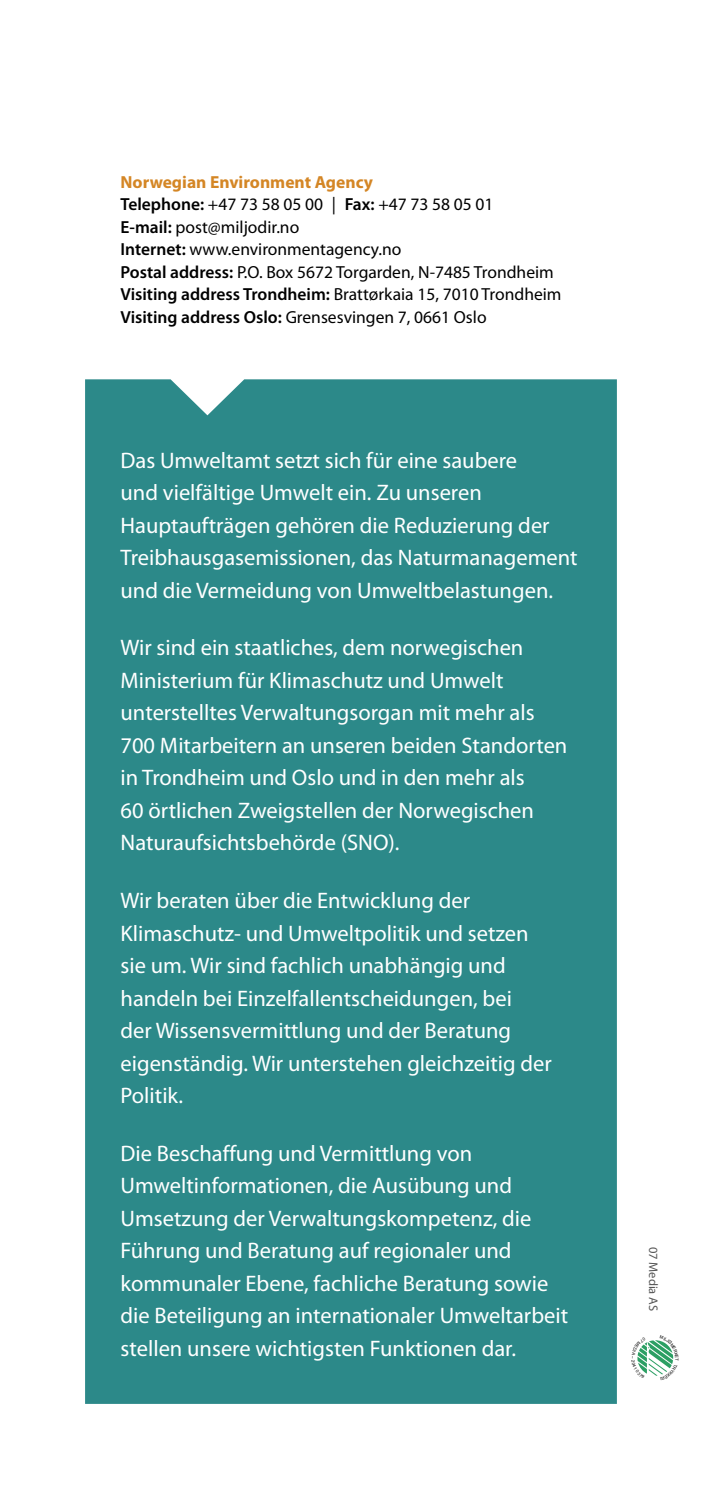
<style>
.page{position:relative;width:702px;height:1489px;background:#fff}
.page>*{position:absolute;margin:0;border:0;box-sizing:border-box;transform-origin:0 0}
.t1{font:22.5px/32.5px "Myriad Pro";color:#fff}
.t2{font:17.5px/22.5px "Myriad Pro";color:#000}
.t3{font:12.5px "Myriad Pro";letter-spacing:-.005em;color:#555}
.s1{font-weight:700;color:#d48625}
.s2{font-weight:600}
</style>
<div class="page">
<div style="left:85px;top:379px;width:532px;height:1024px;background:#2c8989"></div>
<svg style="left:637px;top:1340px;width:37px;height:36px"></svg>
<p class="t2" style="left:120px;top:171px;width:442px"><span class="s1">Norwegian Environment Agency<br></span><span class="s2">Telephone:</span> +47 73 58 05 00 | <span class="s2">Fax:</span> +47 73 58 05 01<br><span class="s2">E-mail:</span> post@miljodir.no<br><span class="s2">Internet:</span> www.environmentagency.no<br><span class="s2">Postal address:</span> P.O. Box 5672 Torgarden, N-7485 Trondheim <span class="s2">Visiting address Trondheim:</span> Brattørkaia 15, 7010 Trondheim <span class="s2">Visiting address Oslo:</span> Grensesvingen 7, 0661 Oslo</p>
<p class="t1" style="left:120px;top:444px;width:458px">Das Umweltamt setzt sich für eine saubere<br>und vielfältige Umwelt ein. Zu unseren Hauptaufträgen gehören die Reduzierung der Treibhausgasemissionen, das Naturmanagement und die Vermeidung von Umweltbelastungen.</p>
<p class="t1" style="left:120px;top:632px;width:448px">Wir sind ein staatliches, dem norwegischen Ministerium für Klimaschutz und Umwelt unterstelltes Verwaltungsorgan mit mehr als 700 Mitarbeitern an unseren beiden Standorten in Trondheim und Oslo und in den mehr als<br>60 örtlichen Zweigstellen der Norwegischen Naturaufsichtsbehörde (SNO).</p>
<p class="t1" style="left:120px;top:884px;width:433px">Wir beraten über die Entwicklung der Klimaschutz- und Umweltpolitik und setzen sie um. Wir sind fachlich unabhängig und handeln bei Einzelfallentscheidungen, bei<br>der Wissensvermittlung und der Beratung eigenständig. Wir unterstehen gleichzeitig der Politik.</p>
<p class="t1" style="left:120px;top:1137px;width:449px">Die Beschaffung und Vermittlung von Umweltinformationen, die Ausübung und Umsetzung der Verwaltungskompetenz, die Führung und Beratung auf regionaler und kommunaler Ebene, fachliche Beratung sowie die Beteiligung an internationaler Umweltarbeit stellen unsere wichtigsten Funktionen dar.</p>
<p class="t3" style="left:660px;top:1246px;width:65px;rotate:90deg">07 Media AS</p>
</div>
